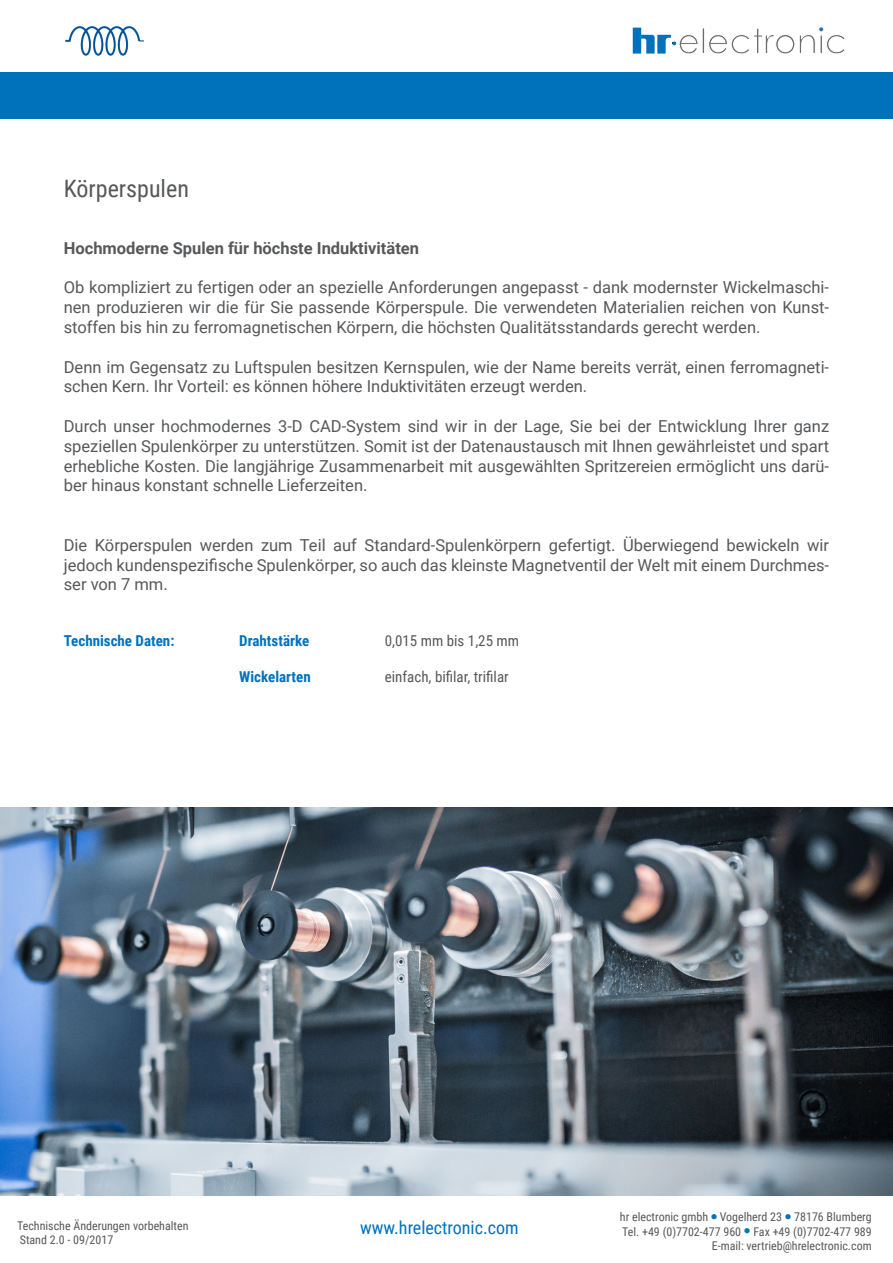
<style>
.page{position:relative;width:893px;height:1263px;background:#fff}
.page>*{position:absolute;margin:0;border:0;box-sizing:border-box;transform-origin:0 0}
.t1{font:24px "Roboto Condensed";color:#57585a}
.t2{font:18px "Roboto Condensed";color:#0072bc}
.t3{font:16.5px/19.8px "Roboto";color:#57585a;text-align:justify}
.t4{font:700 16.5px "Roboto";color:#57585a}
.t5{font:15px "Roboto Condensed";color:#57585a}
.t6{font:700 15px "Roboto Condensed";color:#0072bc}
.t7{font:12px/14.4px "Roboto Condensed";color:#57585a;text-align:right}
.s1{color:#0072bc}
</style>
<div class="page">
<div style="left:0;top:72px;width:893px;height:47px;background:#0072bc"></div>
<svg style="left:633px;top:27px;width:212px;height:27px"></svg>
<img style="left:0;top:808px;width:893px;height:387px">
<img style="left:65px;top:26px;width:79px;height:30px">
<p class="t1" style="left:64px;top:171px;width:127px">Körperspulen</p>
<p class="t4" style="left:64px;top:236px;width:357px">Hochmoderne Spulen für höchste Induktivitäten</p>
<p class="t3" style="left:64px;top:277px;width:767px">Ob kompliziert zu fertigen oder an spezielle Anforderungen angepasst - dank modernster Wickelmaschi&shy;nen produzieren wir die für Sie passende Körperspule. Die verwendeten Materialien reichen von Kunst&shy;stoffen bis hin zu ferromagnetischen Körpern, die höchsten Qualitätsstandards gerecht werden.</p>
<p class="t3" style="left:64px;top:356px;width:767px">Denn im Gegensatz zu Luftspulen besitzen Kernspulen, wie der Name bereits verrät, einen ferromagneti&shy;schen Kern. Ihr Vorteil: es können höhere Induktivitäten erzeugt werden.</p>
<p class="t3" style="left:64px;top:415px;width:767px">Durch unser hochmodernes 3-D CAD-System sind wir in der Lage, Sie bei der Entwicklung Ihrer ganz speziellen Spulenkörper zu unterstützen. Somit ist der Datenaustausch mit Ihnen gewährleistet und spart erhebliche Kosten. Die langjährige Zusammenarbeit mit ausgewählten Spritzereien ermöglicht uns darü&shy;ber hinaus konstant schnelle Lieferzeiten.</p>
<p class="t3" style="left:64px;top:534px;width:767px">Die Körperspulen werden zum Teil auf Standard-Spulenkörpern gefertigt. Überwiegend bewickeln wir jedoch kundenspezifische Spulenkörper, so auch das kleinste Magnetventil der Welt mit einem Durchmes&shy;ser von 7 mm.</p>
<p class="t6" style="left:64px;top:630px;width:112px">Technische Daten:</p>
<p class="t6" style="left:239px;top:630px;width:71px">Drahtstärke</p>
<p class="t5" style="left:385px;top:630px;width:136px">0,015 mm bis 1,25 mm</p>
<p class="t6" style="left:239px;top:666px;width:73px">Wickelarten</p>
<p class="t5" style="left:385px;top:666px;width:125px">einfach, bifilar, trifilar</p>
<p class="t7" style="left:17px;top:1218px;width:173px;text-align:left">Technische Änderungen vorbehalten<br>Stand 2.0 - 09/2017</p>
<p class="t2" style="left:360px;top:1215px;width:160px">www.hrelectronic.com</p>
<p class="t7" style="left:620px;top:1209px;width:253px">hr electronic gmbh <span class="s1">●</span> Vogelherd 23 <span class="s1">●</span> 78176 Blumberg</p>
<p class="t7" style="left:622px;top:1224px;width:251px">Tel. +49 (0)7702-477 960 <span class="s1">●</span> Fax +49 (0)7702-477 989<br>E-mail: vertrieb@hrelectronic.com</p>
</div>
